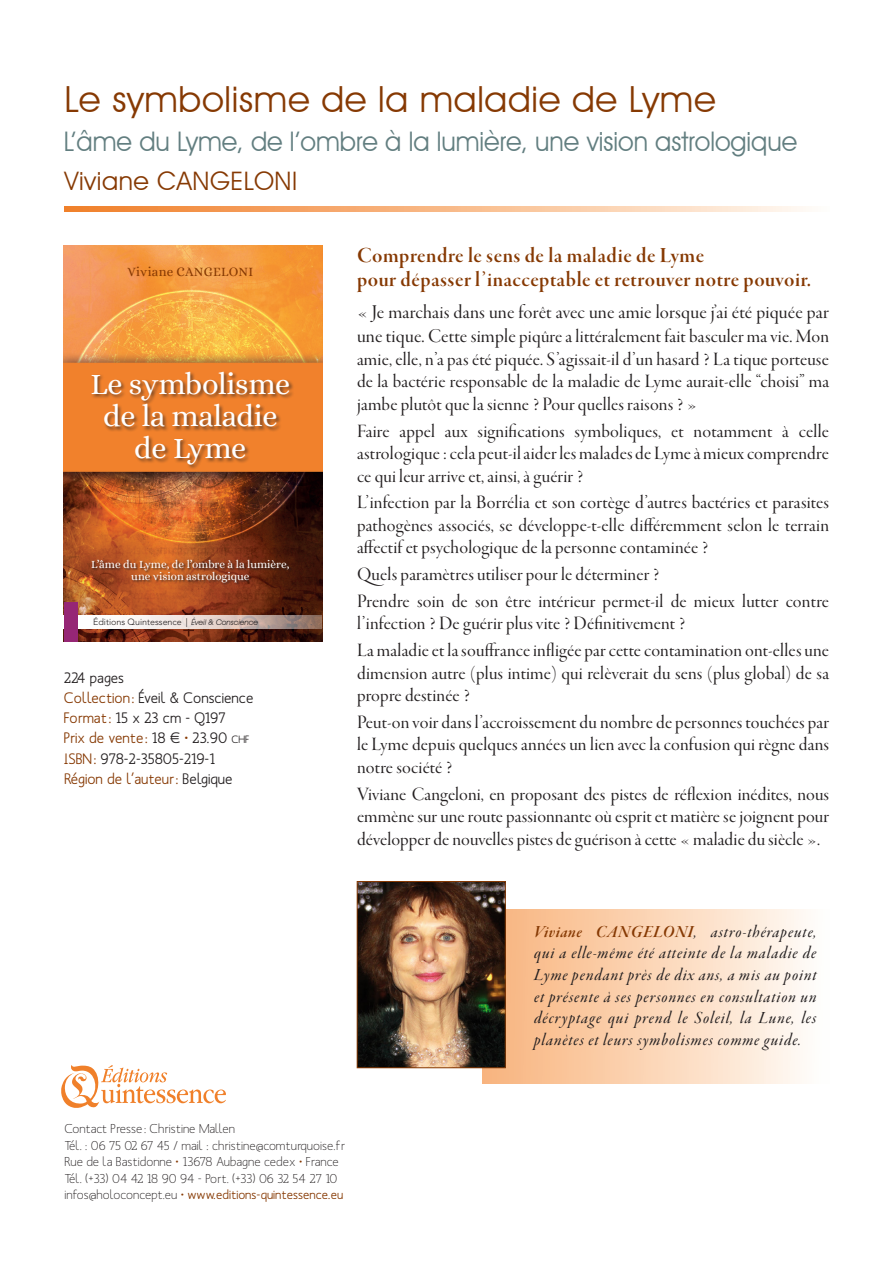
<style>
.page{position:relative;width:893px;height:1263px;background:#fff}
.page>*{position:absolute;margin:0;border:0;box-sizing:border-box;transform-origin:0 0}
.Titre{font:36px "Avant Garde IT Cby BT";letter-spacing:.02em;color:#863903}
.t1{font:30.3px/32px "Alice";letter-spacing:-.01em;color:#fff;text-align:center}
.Soutitre{font:27px "Avant Garde IT Cby BT";color:#627e80;scale:.95 1}
.Auteur{font:25.5px "Avant Garde IT Cby BT";letter-spacing:.02em;color:#863903}
.Description{font:22.5px/24px "Garamond Premr Pro Smbd Disp";letter-spacing:.025em;color:#863903}
.Description-2{font:20.25px "Garamond Premr Pro Disp";letter-spacing:.01em;color:#231f20}
.Description-3{font:19.5px/22.5px "Garamond Premr Pro Disp";letter-spacing:.01em;color:#231f20;text-align:justify}
.bio{font:18px/21.6px "Garamond Premr Pro Med It Disp";letter-spacing:.05em;color:#231f20;text-align:justify}
.t2{font:500 15px "Mank Sans";color:#231f20}
.t3{font:500 15px "Mank Sans";color:#863903}
.t4{font:13.05px "Alice";letter-spacing:.02em;color:#863903}
.t5{font:12.75px/16.5px "Mank Sans";letter-spacing:.005em;color:#231f20}
.t6{font:500 12.75px "Mank Sans";letter-spacing:.005em;color:#863903}
.t7{font:11.25px/11.9px "Alice";color:#fff;text-align:center}
.t8{font:300 9px "Avenir LT Std";color:#231f20}
.s1{font-family:"Avant Garde IT Cby BT";font-weight:400}
.s2{font-family:"Avant Garde IT Cby BT";font-weight:400;font-style:italic;font-size:7.8px}
.s3{color:#863903}
.s4{color:#231f20}
.s5{font-weight:400}
.s6{font-size:10.5px;color:#231f20}
.s7{font-size:20.25px}
.s8{font-weight:400;color:#231f20}
.s9{font-family:"Garamond Premr Pro Smbd It Disp";color:#863903}
</style>
<div class="page">
<svg style="left:61px;top:1065px;width:165px;height:43px"></svg>
<svg style="left:64px;top:207px;width:742px;height:4px"></svg>
<img style="left:64px;top:246px;width:258px;height:396px">
<div style="left:91px;top:560px;width:201px;height:26px;background:#231f20;opacity:.75"></div>
<svg style="left:78px;top:615px;width:244px;height:14px"></svg>
<div style="left:64px;top:602px;width:14px;height:40px;background:#962675"></div>
<div style="left:91px;top:371px;width:204px;height:99px;background:#231f20;opacity:.6"></div>
<div style="left:482px;top:910px;width:347px;height:173px;background:linear-gradient(to right,#f7b179,#fffefb)"></div>
<img style="left:359px;top:883px;width:144px;height:183px">
<div style="left:357px;top:881px;width:148px;height:187px;border:1px solid #863903"></div>
<p class="Titre" style="left:64px;top:78px;width:653px">Le symbolisme de la maladie de Lyme</p>
<p class="Soutitre" style="left:64px;top:125px;width:774px">L’âme du Lyme, de l’ombre à la lumière, une vision astrologique</p>
<p class="Auteur" style="left:64px;top:166px;width:234px">Viviane CANGELONI</p>
<p class="t4" style="left:127px;top:265px;width:127px">Viviane CANGELONI</p>
<p class="t1" style="left:90px;top:368px;width:202px">Le symbolisme de la maladie de Lyme</p>
<p class="t7" style="left:91px;top:559px;width:200px">L’âme du Lyme, de l’ombre à la lumière, une vision astrologique</p>
<p class="t8" style="left:93px;top:617px;width:167px">Éditions Quintessence <span class="s1">|</span> <span class="s2">Éveil &amp; Conscience</span></p>
<p class="t2" style="left:64px;top:668px;width:62px">224 pages</p>
<p class="t2" style="left:64px;top:688px;width:191px"><span class="s3">Collection :</span> Éveil &amp; Conscience</p>
<p class="t2" style="left:64px;top:709px;width:163px"><span class="s3">Format :</span> 15 x 23 cm - Q197</p>
<p class="t3" style="left:64px;top:729px;width:187px">Prix de vente : <span class="s4">18 €</span> <span class="s5">•</span> <span class="s4">23.90</span> <span class="s6">chf</span></p>
<p class="t2" style="left:64px;top:749px;width:153px"><span class="s3">ISBN:</span> 978-2-35805-219-1</p>
<p class="t3" style="left:64px;top:769px;width:170px">Région de l’auteur: <span class="s4">Belgique</span></p>
<p class="Description" style="left:357px;top:244px;width:456px">Comprendre le sens de la maladie de Lyme<br>pour dépasser l’inacceptable et retrouver notre pouvoir.</p>
<p class="Description-2" style="left:357px;top:301px;width:473px">« Je marchais dans une forêt avec une amie lorsque j’ai été piquée par</p>
<p class="Description-3" style="left:357px;top:326px;width:474px"><span class="s7">une tique. Cette simple</span> piqûre a littéralement fait basculer ma vie. Mon amie, elle, n’a pas été piquée. S’agissait-il d’un hasard ? La tique porteuse de la bactérie responsable de la maladie de Lyme aurait-elle “choisi” ma jambe plutôt que la sienne ? Pour quelles raisons ? »</p>
<p class="Description-3" style="left:357px;top:420px;width:473px">Faire appel aux significations symboliques, et notamment à celle astrologique : cela peut-il aider les malades de Lyme à mieux comprendre ce qui leur arrive et, ainsi, à guérir ?</p>
<p class="Description-3" style="left:357px;top:492px;width:473px">L’infection par la Borrélia et son cortège d’autres bactéries et parasites pathogènes associés, se développe-t-elle différemment selon le terrain affectif et psychologique de la personne contaminée ?</p>
<p class="Description-3" style="left:357px;top:563px;width:304px">Quels paramètres utiliser pour le déterminer ?</p>
<p class="Description-3" style="left:357px;top:590px;width:473px">Prendre soin de son être intérieur permet-il de mieux lutter contre l’infection ? De guérir plus vite ? Définitivement ?</p>
<p class="Description-3" style="left:357px;top:639px;width:474px">La maladie et la souffrance infligée par cette contamination ont-elles une dimension autre (plus intime) qui relèverait du sens (plus global) de sa propre destinée ?</p>
<p class="Description-3" style="left:357px;top:711px;width:474px">Peut-on voir dans l’accroissement du nombre de personnes touchées par le Lyme depuis quelques années un lien avec la confusion qui règne dans notre société ?</p>
<p class="Description-3" style="left:357px;top:783px;width:473px">Viviane Cangeloni, en proposant des pistes de réflexion inédites, nous emmène sur une route passionnante où esprit et matière se joignent pour développer de nouvelles pistes de guérison à cette « maladie du siècle ».</p>
<p class="t5" style="left:64px;top:1121px;width:282px">Contact Presse : Christine Mallen<br>Tél. : 06 75 02 67 45 / mail : christine@comturquoise.fr</p>
<p class="t5" style="left:64px;top:1154px;width:276px">Rue de la Bastidonne <span class="s3">•</span> 13678 Aubagne cedex <span class="s3">•</span> France<br>Tél. (+33) 04 42 18 90 94 - Port. (+33) 06 32 54 27 10</p>
<p class="t6" style="left:64px;top:1187px;width:280px"><span class="s8">infos@holoconcept.eu</span> <span class="s5">•</span> www.editions-quintessence.eu</p>
<p class="bio" style="left:534px;top:922px;width:284px"><span class="s9">Viviane CANGELONI</span>, astro-thérapeute, qui a elle-même été atteinte de la maladie de Lyme pendant près de dix ans, a mis au point et présente à ses personnes en consultation un décryptage qui prend le Soleil, la Lune, les planètes et leurs symbolismes comme guide.</p>
</div>
